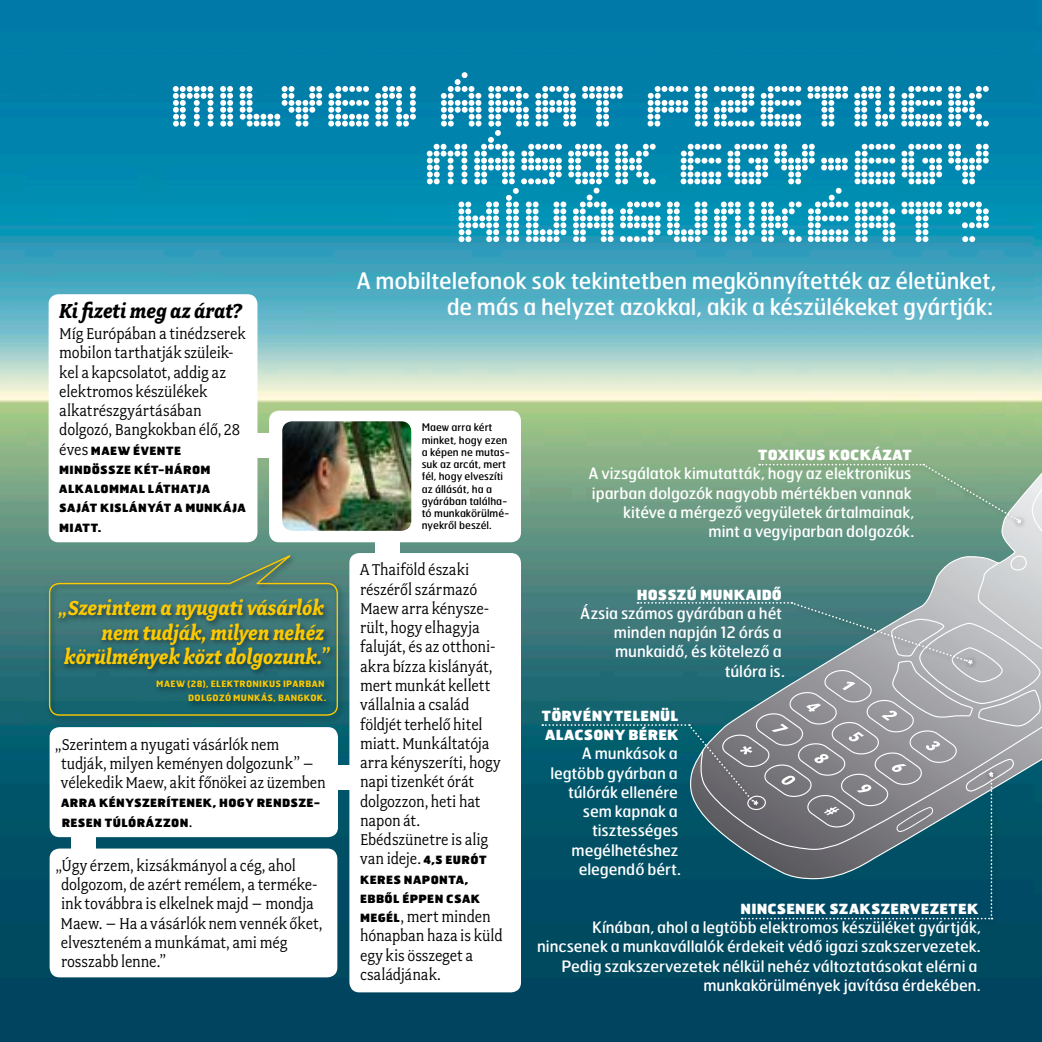
<style>
.page{position:relative;width:1042px;height:1042px;background:#fff}
.page>*{position:absolute;margin:0;border:0;box-sizing:border-box;transform-origin:0 0}
.t1{font:50.75px/57.8px "Med Led";letter-spacing:-.02em;color:#fff;text-align:right}
.t2{font:22.75px/26.2px "Hermesm I Tf";letter-spacing:-.01em;color:#fff;text-align:right}
.t3{font:italic 700 22.75px/24.5px "Fairplexm I Tf";color:#fdc900;text-align:right}
.t4{font:italic 700 22.75px "Fairplexm I Tf";color:#000}
.t5{font:17.5px/19.2px "Fairplexm I Tf";letter-spacing:-.005em;color:#000}
.t6{font:15.75px/19.2px "Hermesm I Tf";letter-spacing:-.005em;color:#fff;text-align:right}
.t7{font:900 14px/19.2px "Hermesm I Tf";letter-spacing:.01em;color:#fff}
.t8{font:900 11.38px/19.2px "Hermesm I Tf";letter-spacing:.03em;color:#000}
.t9{font:10.5px/12.2px "Hermesm I Tf";color:#000}
.t10{font:700 8.75px/14px "Hermesm I Tf";letter-spacing:.035em;color:#fdc900;text-align:right}
.s1{font-family:"Fairplexm I Tf";font-weight:400;font-size:17.5px}
.s2{font-family:"Hermesm I Tf";font-weight:900;font-size:11.38px}
</style>
<div class="page">
<img style="left:0;top:0;width:1042px;height:1042px">
<svg style="left:687px;top:311px;width:355px;height:569px;background:#8bbaa6"></svg>
<svg style="left:890px;top:336px;width:152px;height:226px;background:#a6c7ab"></svg>
<svg style="left:699px;top:562px;width:343px;height:291px;background:#7d9c9e"></svg>
<div style="left:737px;top:772px;width:262px;height:154px;background:#000;opacity:.5"></div>
<div style="left:984px;top:766px;width:15px;height:17px;background:#000;opacity:.5"></div>
<div style="left:633px;top:598px;width:340px;height:70px;background:#000;opacity:.5"></div>
<svg style="left:542px;top:602px;width:451px;height:317px;background:#46737e"></svg>
<div style="left:755px;top:460px;width:269px;height:66px;background:#000;opacity:.5"></div>
<div style="left:1012px;top:514px;width:15px;height:16px;background:#000;opacity:.5"></div>
<svg style="left:759px;top:464px;width:262px;height:60px;background:#79a487"></svg>
<div style="left:248px;top:433px;width:25px;height:25px;background:#fff"></div>
<div style="left:44px;top:551px;width:302px;height:172px;background:#000;opacity:.5"></div>
<svg style="left:228px;top:550px;width:70px;height:33px;background:#5e8973"></svg>
<div style="left:49px;top:583px;width:289px;height:133px;border:1px solid #fdc900;border-radius:10px"></div>
<div style="left:55px;top:595px;width:282px;height:114px;background:#000;opacity:.5"></div>
<div style="left:375px;top:534px;width:25px;height:25px;background:#fff"></div>
<div style="left:332px;top:765px;width:25px;height:25px;background:#fff"></div>
<div style="left:71px;top:831px;width:24px;height:25px;background:#fff"></div>
<div style="left:50px;top:848px;width:287px;height:129px;background:#fff;border-radius:10px"></div>
<div style="left:50px;top:727px;width:288px;height:110px;background:#fff;border-radius:10px"></div>
<div style="left:349px;top:553px;width:172px;height:439px;background:#fff;border-radius:10px"></div>
<div style="left:269px;top:411px;width:252px;height:131px;background:#fff;border-radius:10px"></div>
<img style="left:282px;top:421px;width:129px;height:110px;border-radius:10px">
<div style="left:49px;top:294px;width:208px;height:248px;background:#fff;border-radius:10px"></div>
<svg style="left:455px;top:72px;width:12px;height:13px"></svg>
<svg style="left:488px;top:130px;width:13px;height:13px"></svg>
<svg style="left:506px;top:188px;width:13px;height:13px"></svg>
<svg style="left:587px;top:188px;width:12px;height:12px"></svg>
<svg style="left:829px;top:188px;width:12px;height:13px"></svg>
<h1 class="t1" style="left:169px;top:81px;width:824px">MILYEN ARAT FIZETNEK<br>MASOK EGY-EGY<br>HIVASUNKERT?</h1>
<h2 class="t4" style="left:59px;top:298px;width:184px">Ki fizeti meg az árat?</h2>
<p class="t5" style="left:59px;top:324px;width:188px">Míg Európában a tinédzserek mobilon tarthatják szüleik&shy;kel a kapcsolatot, addig az elektromos készülékek alkatrészgyártásában dolgozó, Bangkokban élő, 28</p>
<p class="t8" style="left:59px;top:440px;width:188px"><span class="s1">éves</span> MAEW ÉVENTE<br>MINDÖSSZE KÉT-HÁROM<br>ALKALOMMAL LÁTHATJA<br>SAJÁT KISLÁNYÁT A MUNKÁJA<br>MIATT.</p>
<h2 class="t3" style="left:59px;top:596px;width:272px">„Szerintem a nyugati vásárlók nem tudják, milyen nehéz körülmények közt dolgozunk.”</h2>
<p class="t10" style="left:156px;top:676px;width:171px">MAEW (28), ELEKTRONIKUS IPARBAN<br>DOLGOZÓ MUNKÁS, BANGKOK.</p>
<p class="t5" style="left:61px;top:734px;width:266px;text-indent:-6px">„Szerintem a nyugati vásárlók nem tudják, milyen keményen dolgozunk” – vélekedik Maew, akit főnökei az üzemben</p>
<p class="t8" style="left:61px;top:793px;width:260px">ARRA KÉNYSZERÍTENEK, HOGY RENDSZE-<br>RESEN TÚLÓRÁZZON<span class="s1">.</span></p>
<p class="t5" style="left:56px;top:856px;width:268px">„Úgy érzem, kizsákmányol a cég, ahol dolgozom, de azért remélem, a terméke&shy;ink továbbra is elkelnek majd – mondja Maew. – Ha a vásárlók nem vennék őket, elveszteném a munkámat, ami még rosszabb lenne.”</p>
<h2 class="t2" style="left:356px;top:266px;width:641px">A mobiltelefonok sok tekintetben megkönnyítették az életünket, de más a helyzet azokkal, akik a készülékeket gyártják:</h2>
<p class="t9" style="left:422px;top:421px;width:90px">Maew arra kért minket, hogy ezen a képen ne mutas&shy;suk az arcát, mert fél, hogy elveszíti az állását, ha a gyárában találha&shy;tó munkakörülmé&shy;nyekről beszél.</p>
<p class="t5" style="left:360px;top:560px;width:142px">A Thaiföld északi részéről származó<br>Maew arra kénysze&shy;rült, hogy elhagyja faluját, és az otthoni&shy;akra bízza kislányát, mert munkát kellett vállalnia a család földjét terhelő hitel miatt. Munkáltatója arra kényszeríti, hogy napi tizenkét órát dolgozzon, heti hat napon át.<br>Ebédszünetre is alig van ideje. <span class="s2">4,5 EURÓT</span></p>
<p class="t8" style="left:360px;top:869px;width:121px">KERES NAPONTA,<br>EBBŐL ÉPPEN CSAK</p>
<p class="t5" style="left:360px;top:907px;width:144px"><span class="s2">MEGÉL</span>, mert minden hónapban haza is küld egy kis összeget a családjának.</p>
<p class="t7" style="left:758px;top:445px;width:155px">TOXIKUS KOCKÁZAT</p>
<p class="t6" style="left:588px;top:463px;width:327px">A vizsgálatok kimutatták, hogy az elektronikus iparban dolgozók nagyobb mértékben vannak kitéve a mérgező vegyületek ártalmainak, mint a vegyiparban dolgozók.</p>
<p class="t7" style="left:637px;top:584px;width:147px">HOSSZÚ MUNKAIDŐ</p>
<p class="t6" style="left:580px;top:603px;width:206px">Ázsia számos gyárában a hét minden napján 12 órás a munkaidő, és kötelező a túlóra is.</p>
<p class="t7" style="left:542px;top:705px;width:138px">TÖRVÉNYTELENÜL<br>ALACSONY BÉREK</p>
<p class="t6" style="left:550px;top:743px;width:132px">A munkások a legtöbb gyárban a túlórák ellenére sem kapnak a tisztességes megélhetéshez elegendő bért.</p>
<p class="t7" style="left:740px;top:898px;width:239px">NINCSENEK SZAKSZERVEZETEK</p>
<p class="t6" style="left:537px;top:917px;width:445px">Kínában, ahol a legtöbb elektromos készüléket gyártják, nincsenek a munkavállalók érdekeit védő igazi szakszervezetek.<br>Pedig szakszervezetek nélkül nehéz változtatásokat elérni a munkakörülmények javítása érdekében.</p>
</div>
